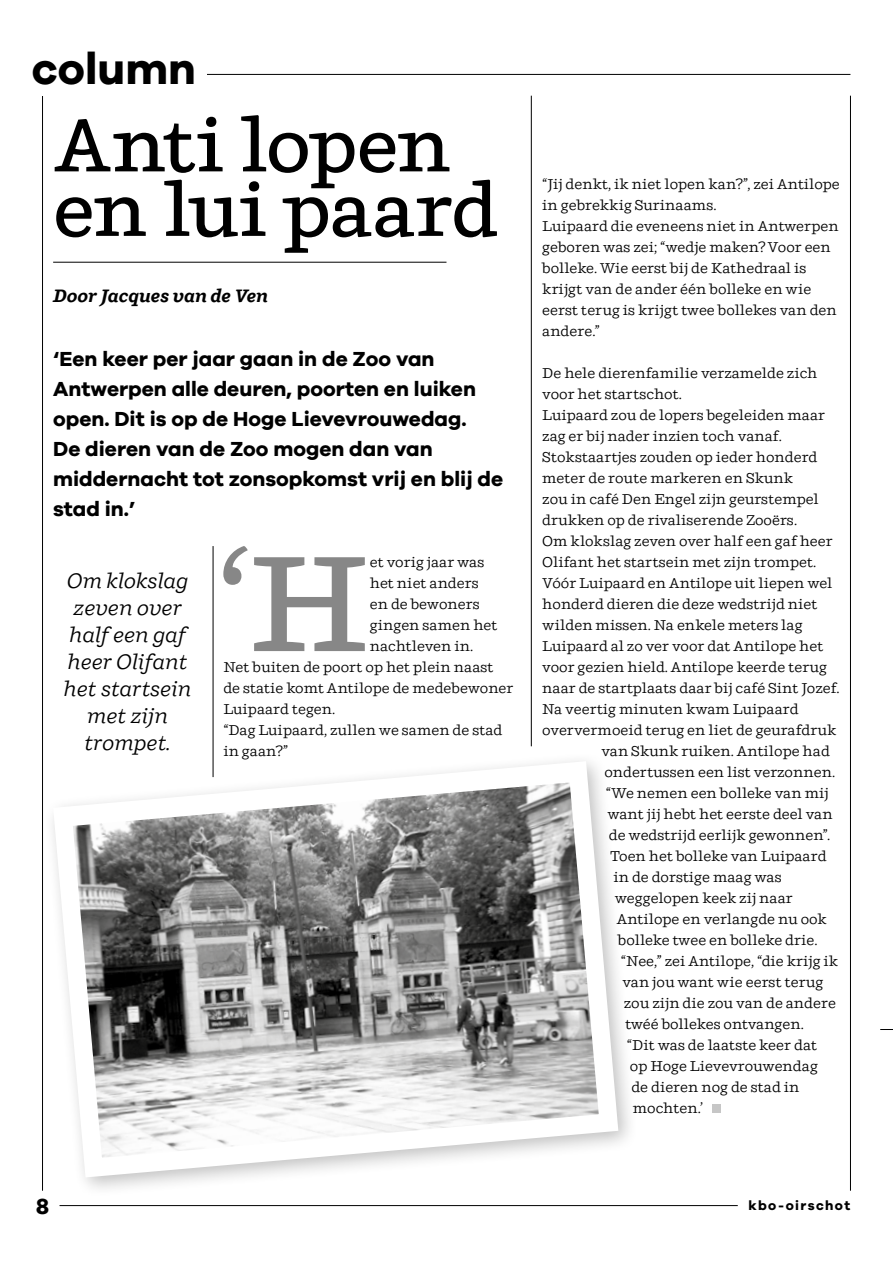
<style>
.page{position:relative;width:893px;height:1263px;background:#fff}
.page>*{position:absolute;margin:0;border:0;box-sizing:border-box;transform-origin:0 0}
.t1{font:500 136.05px "Ulises";color:#878787}
.t2{font:500 75px/64.5px "Ulises";letter-spacing:-.015em;color:#000}
.t3{font:700 45px "Galano Grotesque";color:#000}
.t4{font:700 22.5px "Galano Grotesque";color:#000}
.t5{font:700 21px/30px "Galano Grotesque";color:#000}
.t6{font:italic 21px/27px "Ulises";color:#000;text-align:center}
.t7{font:italic 700 18px "Ulises";letter-spacing:-.005em;color:#000}
.t8{font:14.25px/21px "Ulises";color:#000}
.t9{font:700 13.5px "Galano Grotesque";letter-spacing:.1em;color:#000}
</style>
<div class="page">
<hr style="left:60px;top:1205px;width:678px;height:1px;background:#000">
<hr style="left:850px;top:96px;width:1px;height:1095px;background:#000">
<hr style="left:42px;top:96px;width:1px;height:1095px;background:#000">
<hr style="left:43px;top:74px;width:807px;height:1px;background:#000">
<div style="left:712px;top:1104px;width:9px;height:9px;background:#c6c6c6"></div>
<hr style="left:531px;top:96px;width:1px;height:650px;background:#000">
<hr style="left:213px;top:546px;width:1px;height:231px;background:#000">
<div style="left:32px;top:38px;width:174px;height:58px;background:#fff"></div>
<hr style="left:53px;top:262px;width:393px;height:1px;background:#000">
<svg style="left:52px;top:751px;width:576px;height:436px"></svg>
<div style="left:53px;top:558px;width:149px;height:206px;background:#fff"></div>
<svg style="left:880px;top:1029px;width:13px;height:1px"></svg>
<h3 class="t3" style="left:32px;top:41px;width:166px">column</h3>
<h2 class="t2" style="left:53px;top:115px;width:446px">Anti lopen en lui paard</h2>
<p class="t7" style="left:53px;top:285px;width:217px">Door Jacques van de Ven</p>
<h3 class="t5" style="left:53px;top:343px;width:452px">‘Een keer per jaar gaan in de Zoo van Antwerpen alle deuren, poorten en luiken open. Dit is op de Hoge Lievevrouwedag.<br>De dieren van de Zoo mogen dan van middernacht tot zonsopkomst vrij en blij de stad in.’</h3>
<h3 class="t6" style="left:64px;top:568px;width:129px">Om klokslag zeven over half een gaf heer Olifant het startsein met zijn trompet.</h3>
<h1 class="t1" style="left:216px;top:524px;width:155px">‘H</h1>
<p class="t8" style="left:370px;top:552px;width:116px">et vorig jaar was</p>
<p class="t8" style="left:370px;top:573px;width:110px">het niet anders</p>
<p class="t8" style="left:370px;top:594px;width:111px">en de bewoners</p>
<p class="t8" style="left:370px;top:615px;width:129px">gingen samen het</p>
<p class="t8" style="left:370px;top:636px;width:105px">nachtleven in.</p>
<p class="t8" style="left:223px;top:657px;width:272px">Net buiten de poort op het plein naast</p>
<p class="t8" style="left:223px;top:678px;width:292px">de statie komt Antilope de medebewoner</p>
<p class="t8" style="left:223px;top:699px;width:114px">Luipaard tegen.</p>
<p class="t8" style="left:223px;top:720px;width:281px">“Dag Luipaard, zullen we samen de stad</p>
<p class="t8" style="left:223px;top:741px;width:66px">in gaan?”</p>
<p class="t8" style="left:542px;top:174px;width:299px">“Jij denkt, ik niet lopen kan?”, zei Antilope in gebrekkig Surinaams.<br>Luipaard die eveneens niet in Antwerpen geboren was zei; “wedje maken? Voor een bolleke. Wie eerst bij de Kathedraal is krijgt van de ander één bolleke en wie eerst terug is krijgt twee bollekes van den andere.”</p>
<p class="t8" style="left:542px;top:363px;width:277px">De hele dierenfamilie verzamelde zich</p>
<p class="t8" style="left:542px;top:384px;width:141px">voor het startschot.</p>
<p class="t8" style="left:542px;top:405px;width:284px">Luipaard zou de lopers begeleiden maar</p>
<p class="t8" style="left:542px;top:426px;width:241px">zag er bij nader inzien toch vanaf.</p>
<p class="t8" style="left:542px;top:447px;width:277px">Stokstaartjes zouden op ieder honderd</p>
<p class="t8" style="left:542px;top:468px;width:253px">meter de route markeren en Skunk</p>
<p class="t8" style="left:542px;top:489px;width:278px">zou in café Den Engel zijn geurstempel</p>
<p class="t8" style="left:542px;top:510px;width:256px">drukken op de rivaliserende Zooërs.</p>
<p class="t8" style="left:542px;top:531px;width:292px">Om klokslag zeven over half een gaf heer</p>
<p class="t8" style="left:542px;top:552px;width:276px">Olifant het startsein met zijn trompet.</p>
<p class="t8" style="left:542px;top:573px;width:292px">Vóór Luipaard en Antilope uit liepen wel</p>
<p class="t8" style="left:542px;top:594px;width:277px">honderd dieren die deze wedstrijd niet</p>
<p class="t8" style="left:542px;top:615px;width:262px">wilden missen. Na enkele meters lag</p>
<p class="t8" style="left:542px;top:636px;width:283px">Luipaard al zo ver voor dat Antilope het</p>
<p class="t8" style="left:542px;top:657px;width:286px">voor gezien hield. Antilope keerde terug</p>
<p class="t8" style="left:542px;top:678px;width:299px">naar de startplaats daar bij café Sint Jozef.</p>
<p class="t8" style="left:542px;top:699px;width:258px">Na veertig minuten kwam Luipaard</p>
<p class="t8" style="left:542px;top:720px;width:296px">oververmoeid terug en liet de geurafdruk</p>
<p class="t8" style="left:601px;top:741px;width:230px">van Skunk ruiken. Antilope had</p>
<p class="t8" style="left:604px;top:762px;width:232px">ondertussen een list verzonnen.</p>
<p class="t8" style="left:606px;top:783px;width:224px">“We nemen een bolleke van mij</p>
<p class="t8" style="left:607px;top:804px;width:227px">want jij hebt het eerste deel van</p>
<p class="t8" style="left:609px;top:825px;width:223px">de wedstrijd eerlijk gewonnen”.</p>
<p class="t8" style="left:610px;top:846px;width:218px">Toen het bolleke van Luipaard</p>
<p class="t8" style="left:613px;top:867px;width:170px">in de dorstige maag was</p>
<p class="t8" style="left:615px;top:888px;width:179px">weggelopen keek zij naar</p>
<p class="t8" style="left:616px;top:909px;width:212px">Antilope en verlangde nu ook</p>
<p class="t8" style="left:618px;top:930px;width:201px">bolleke twee en bolleke drie.</p>
<p class="t8" style="left:621px;top:951px;width:219px">“Nee,” zei Antilope, “die krijg ik</p>
<p class="t8" style="left:622px;top:972px;width:202px">van jou want wie eerst terug</p>
<p class="t8" style="left:624px;top:993px;width:214px">zou zijn die zou van de andere</p>
<p class="t8" style="left:625px;top:1014px;width:180px">twéé bollekes ontvangen.</p>
<p class="t8" style="left:627px;top:1035px;width:192px">“Dit was de laatste keer dat</p>
<p class="t8" style="left:630px;top:1056px;width:190px">op Hoge Lievevrouwendag</p>
<p class="t8" style="left:631px;top:1077px;width:170px">de dieren nog de stad in</p>
<p class="t8" style="left:633px;top:1098px;width:72px">mochten.’</p>
<h3 class="t4" style="left:36px;top:1193px;width:14px">8</h3>
<p class="t9" style="left:749px;top:1196px;width:103px">kbo-oirschot</p>
</div>
